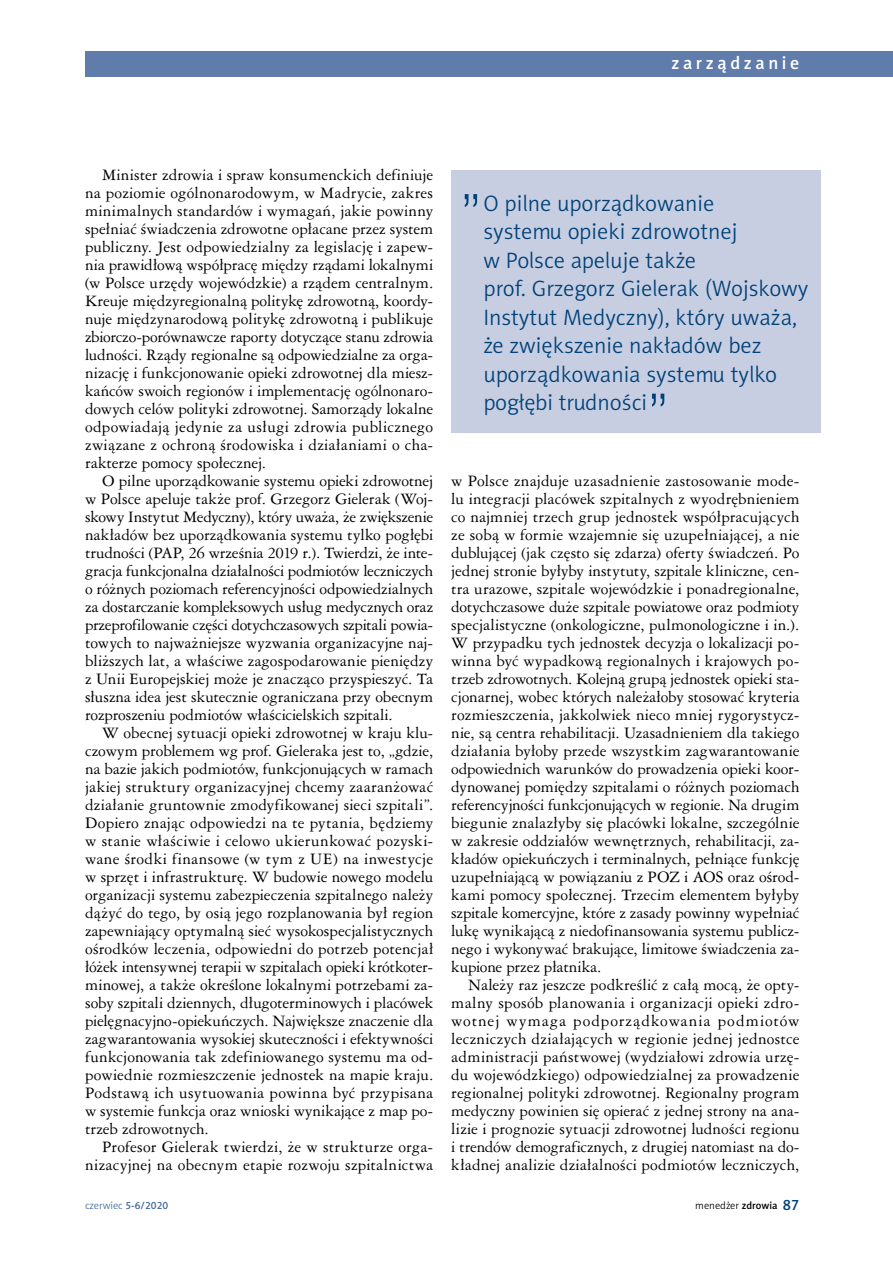
<style>
.page{position:relative;width:893px;height:1263px;background:#fff}
.page>*{position:absolute;margin:0;border:0;box-sizing:border-box;transform-origin:0 0}
.t1{font:52.5px "Swis 721 Lt PL";color:#004177}
.t2{font:22.5px/28.5px "Naomi Sans EFN Light";color:#004177}
.t3{font:18px "Naomi Sans EFN Medium";letter-spacing:.2em;color:#fff}
.t4{font:15px/18px "Ameri Garmnd PL";letter-spacing:.005em;color:#000;text-align:justify}
.t5{font:10.5px "Naomi Sans EFN Light";color:#000}
.t6{font:10.5px "Naomi Sans EFN Light";color:#456b9c}
.s1{font-family:"Naomi Sans EFN Medium"}
.s2{font-family:"Naomi Sans EFN Medium";font-size:15px;color:#004177}
</style>
<div class="page">
<div style="left:451px;top:170px;width:370px;height:263px;background:#c7cee2"></div>
<div style="left:85px;top:51px;width:808px;height:26px;background:#607caa"></div>
<p class="t3" style="left:671px;top:52px;width:129px">zarządzanie</p>
<p class="t4" style="left:85px;top:165px;width:350px;text-indent:17px">Minister zdrowia i spraw konsumenckich definiuje na poziomie ogólnonarodowym, w Madrycie, zakres minimalnych standardów i wymagań, jakie powinny spełniać świadczenia zdrowotne opłacane przez system publiczny. Jest odpowiedzialny za legislację i zapew&shy;nia prawidłową współpracę między rządami lokalnymi (w Polsce urzędy wojewódzkie) a rządem centralnym.<br>Kreuje międzyregionalną politykę zdrowotną, koordy&shy;nuje międzynarodową politykę zdrowotną i publikuje zbiorczo-porównawcze raporty dotyczące stanu zdrowia ludności. Rządy regionalne są odpowiedzialne za orga&shy;nizację i funkcjonowanie opieki zdrowotnej dla miesz&shy;kańców swoich regionów i implementację ogólnonaro&shy;dowych celów polityki zdrowotnej. Samorządy lokalne odpowiadają jedynie za usługi zdrowia publicznego związane z ochroną środowiska i działaniami o cha&shy;rakterze pomocy społecznej.</p>
<p class="t4" style="left:85px;top:471px;width:350px;text-indent:17px">O pilne uporządkowanie systemu opieki zdrowotnej w Polsce apeluje także prof. Grzegorz Gielerak (Woj&shy;skowy Instytut Medyczny), który uważa, że zwiększenie nakładów bez uporządkowania systemu tylko pogłębi trudności (PAP, 26 września 2019 r.). Twierdzi, że inte&shy;gracja funkcjonalna działalności podmiotów leczniczych o różnych poziomach referencyjności odpowiedzialnych za dostarczanie kompleksowych usług medycznych oraz przeprofilowanie części dotychczasowych szpitali powia&shy;towych to najważniejsze wyzwania organizacyjne naj&shy;bliższych lat, a właściwe zagospodarowanie pieniędzy z Unii Europejskiej może je znacząco przyspieszyć. Ta słuszna idea jest skutecznie ograniczana przy obecnym rozproszeniu podmiotów właścicielskich szpitali.</p>
<p class="t4" style="left:85px;top:723px;width:350px;text-indent:17px">W obecnej sytuacji opieki zdrowotnej w kraju klu&shy;czowym problemem wg prof. Gieleraka jest to, „gdzie, na bazie jakich podmiotów, funkcjonujących w ramach jakiej struktury organizacyjnej chcemy zaaranżować działanie gruntownie zmodyfikowanej sieci szpitali”.<br>Dopiero znając odpowiedzi na te pytania, będziemy w stanie właściwie i celowo ukierunkować pozyski&shy;wane środki finansowe (w tym z UE) na inwestycje w sprzęt i infrastrukturę. W budowie nowego modelu organizacji systemu zabezpieczenia szpitalnego należy dążyć do tego, by osią jego rozplanowania był region zapewniający optymalną sieć wysokospecjalistycznych ośrodków leczenia, odpowiedni do potrzeb potencjał łóżek intensywnej terapii w szpitalach opieki krótkoter&shy;minowej, a także określone lokalnymi potrzebami za&shy;soby szpitali dziennych, długoterminowych i placówek pielęgnacyjno-opiekuńczych. Największe znaczenie dla zagwarantowania wysokiej skuteczności i efektywności funkcjonowania tak zdefiniowanego systemu ma od&shy;powiednie rozmieszczenie jednostek na mapie kraju.<br>Podstawą ich usytuowania powinna być przypisana w systemie funkcja oraz wnioski wynikające z map po&shy;trzeb zdrowotnych.</p>
<p class="t4" style="left:85px;top:1137px;width:350px;text-align:right">Profesor Gielerak twierdzi, że w strukturze orga&shy;nizacyjnej na obecnym etapie rozwoju szpitalnictwa</p>
<h1 class="t1" style="left:460px;top:180px;width:24px">”</h1>
<h2 class="t2" style="left:483px;top:189px;width:326px">O pilne uporządkowanie<br>systemu opieki zdrowotnej<br>w Polsce apeluje także<br>prof. Grzegorz Gielerak (Wojskowy<br>Instytut Medyczny), który uważa, że zwiększenie nakładów bez uporządkowania systemu tylko pogłębi trudności</h2>
<h1 class="t1" style="left:647px;top:380px;width:24px">”</h1>
<p class="t4" style="left:451px;top:471px;width:350px">w Polsce znajduje uzasadnienie zastosowanie mode&shy;lu integracji placówek szpitalnych z wyodrębnieniem co najmniej trzech grup jednostek współpracujących ze sobą w formie wzajemnie się uzupełniającej, a nie dublującej (jak często się zdarza) oferty świadczeń. Po jednej stronie byłyby instytuty, szpitale kliniczne, cen&shy;tra urazowe, szpitale wojewódzkie i ponadregionalne, dotychczasowe duże szpitale powiatowe oraz podmioty specjalistyczne (onkologiczne, pulmonologiczne i in.).<br>W przypadku tych jednostek decyzja o lokalizacji po&shy;winna być wypadkową regionalnych i krajowych po&shy;trzeb zdrowotnych. Kolejną grupą jednostek opieki sta&shy;cjonarnej, wobec których należałoby stosować kryteria rozmieszczenia, jakkolwiek nieco mniej rygorystycz&shy;nie, są centra rehabilitacji. Uzasadnieniem dla takiego działania byłoby przede wszystkim zagwarantowanie odpowiednich warunków do prowadzenia opieki koor&shy;dynowanej pomiędzy szpitalami o różnych poziomach referencyjności funkcjonujących w regionie. Na drugim biegunie znalazłyby się placówki lokalne, szczególnie w zakresie oddziałów wewnętrznych, rehabilitacji, za&shy;kładów opiekuńczych i terminalnych, pełniące funkcję uzupełniającą w powiązaniu z POZ i AOS oraz ośrod&shy;kami pomocy społecznej. Trzecim elementem byłyby szpitale komercyjne, które z zasady powinny wypełniać lukę wynikającą z niedofinansowania systemu publicz&shy;nego i wykonywać brakujące, limitowe świadczenia za&shy;kupione przez płatnika.</p>
<p class="t4" style="left:451px;top:975px;width:350px;text-indent:17px">Należy raz jeszcze podkreślić z całą mocą, że opty&shy;malny sposób planowania i organizacji opieki zdro&shy;wotnej wymaga podporządkowania podmiotów leczniczych działających w regionie jednej jednostce administracji państwowej (wydziałowi zdrowia urzę&shy;du wojewódzkiego) odpowiedzialnej za prowadzenie regionalnej polityki zdrowotnej. Regionalny program medyczny powinien się opierać z jednej strony na ana&shy;lizie i prognozie sytuacji zdrowotnej ludności regionu i trendów demograficznych, z drugiej natomiast na do&shy;kładnej analizie działalności podmiotów leczniczych,</p>
<p class="t6" style="left:85px;top:1199px;width:85px">czerwiec <span class="s1">5-6/2020</span></p>
<p class="t5" style="left:695px;top:1199px;width:106px">menedżer <span class="s1">zdrowia</span> <span class="s2">87</span></p>
</div>
